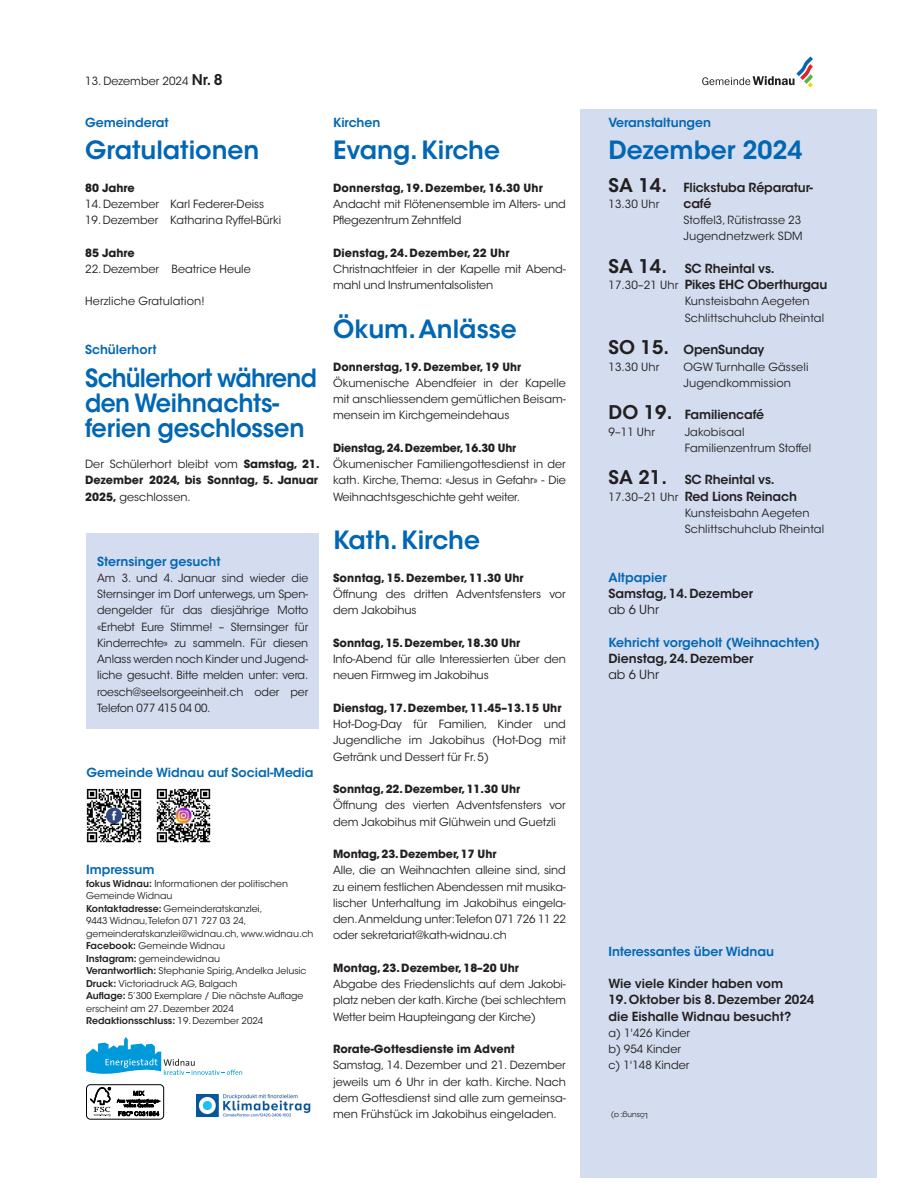
<style>
.page{position:relative;width:899px;height:1200px;background:#fff}
.page>*{position:absolute;margin:0;border:0;box-sizing:border-box;transform-origin:0 0}
.t1{font:600 25px "ITC Avant Garde Std";letter-spacing:-.01em;color:#0166b3}
.t2{font:600 25px/25px "ITC Avant Garde Std";letter-spacing:-.01em;color:#0166b3;scale:.94 1}
.t3{font:600 12.5px/16.2px "ITC Avant Garde Std";letter-spacing:-.01em;color:#231f20}
.t4{font:600 12.5px "ITC Avant Garde Std";color:#0166b3}
.t5{font:12.5px "ITC Avant Garde Std";color:#231f20}
.t6{font:11.25px/16.2px "ITC Avant Garde Std";color:#231f20}
.t7{font:700 11.25px/16.2px "ITC Avant Garde Std";color:#231f20}
.t8{font:9.38px/12.5px "ITC Avant Garde Std";color:#231f20}
.t9{font:7.5px "ITC Avant Garde Std";letter-spacing:-.01em;color:#231f20}
.s1{font-weight:600;font-size:14.75px}
.s2{font-weight:400}
.s3{font-weight:600}
.s4{font-size:18.75px}
.s5{font-weight:400;font-size:11.25px}
</style>
<div class="page">
<svg style="left:702px;top:56px;width:111px;height:32px"></svg>
<svg style="left:86px;top:1037px;width:156px;height:38px"></svg>
<div style="left:580px;top:109px;width:296px;height:1068px;background:#d4ddef"></div>
<div style="left:86px;top:1084px;width:78px;height:35px;border:1px solid #000;border-radius:4px"></div>
<svg style="left:90px;top:1087px;width:21px;height:29px"></svg>
<svg style="left:117px;top:1091px;width:43px;height:25px"></svg>
<img style="left:197px;top:1094px;width:114px;height:23px">
<div style="left:87px;top:533px;width:232px;height:195px;background:#d4ddef"></div>
<img style="left:86px;top:788px;width:56px;height:55px">
<img style="left:156px;top:788px;width:55px;height:55px">
<p class="t6" style="left:85px;top:73px;width:139px">13. Dezember 2024 <span class="s1">Nr. 8</span></p>
<p class="t4" style="left:85px;top:114px;width:85px">Gemeinderat</p>
<h1 class="t1" style="left:85px;top:134px;width:176px">Gratulationen</h1>
<p class="t7" style="left:85px;top:179px;width:51px">80 Jahre</p>
<p class="t6" style="left:85px;top:196px;width:181px">14. Dezember Karl Federer-Deiss</p>
<p class="t6" style="left:85px;top:212px;width:198px">19. Dezember Katharina Ryffel-Bürki</p>
<p class="t7" style="left:85px;top:244px;width:51px">85 Jahre</p>
<p class="t6" style="left:85px;top:261px;width:167px">22. Dezember Beatrice Heule</p>
<p class="t6" style="left:85px;top:293px;width:121px">Herzliche Gratulation!</p>
<p class="t4" style="left:85px;top:342px;width:73px">Schülerhort</p>
<h1 class="t2" style="left:85px;top:365px;width:248px">Schülerhort während den Weihnachts&shy;ferien geschlossen</h1>
<p class="t7" style="left:85px;top:456px;width:236px"><span class="s2">Der Schülerhort bleibt vom</span> Samstag, 21.<br>Dezember 2024, bis Sonntag, 5. Januar<br>2025, <span class="s2">geschlossen.</span></p>
<p class="t4" style="left:97px;top:553px;width:125px">Sternsinger gesucht</p>
<p class="t6" style="left:97px;top:570px;width:213px;text-align:justify">Am 3. und 4. Januar sind wieder die Sternsinger im Dorf unterwegs, um Spen&shy;dengelder für das diesjährige Motto «Erhebt Eure Stimme! – Sternsinger für Kinderrechte» zu sammeln. Für diesen Anlass werden noch Kinder und Jugend&shy;liche gesucht. Bitte melden unter: vera. roesch@seelsorgeeinheit.ch oder per Telefon 077 415 04 00.</p>
<p class="t4" style="left:87px;top:764px;width:228px">Gemeinde Widnau auf Social-Media</p>
<p class="t4" style="left:86px;top:862px;width:70px">Impressum</p>
<p class="t8" style="left:86px;top:877px;width:229px"><span class="s3">fokus Widnau:</span> Informationen der politischen Gemeinde Widnau<br><span class="s3">Kontaktadresse:</span> Gemeinderatskanzlei,<br>9443 Widnau,Telefon 071 727 03 24, gemeinderatskanzlei@widnau.ch, www.widnau.ch <span class="s3">Facebook:</span> Gemeinde Widnau<br><span class="s3">Instagram:</span> gemeindewidnau<br><span class="s3">Verantwortlich:</span> Stephanie Spirig, Andelka Jelusic <span class="s3">Druck:</span> Victoriadruck AG, Balgach<br><span class="s3">Auflage:</span> 5’300 Exemplare / Die nächste Auflage erscheint am 27. Dezember 2024<br><span class="s3">Redaktionsschluss:</span> 19. Dezember 2024</p>
<p class="t4" style="left:333px;top:114px;width:49px">Kirchen</p>
<h1 class="t1" style="left:333px;top:134px;width:168px">Evang. Kirche</h1>
<p class="t7" style="left:333px;top:179px;width:211px">Donnerstag, 19. Dezember, 16.30 Uhr</p>
<p class="t6" style="left:333px;top:196px;width:234px">Andacht mit Flötenensemble im Alters- und<br>Pflegezentrum Zehntfeld</p>
<p class="t7" style="left:333px;top:244px;width:178px">Dienstag, 24. Dezember, 22 Uhr</p>
<p class="t6" style="left:333px;top:261px;width:234px">Christnachtfeier in der Kapelle mit Abend&shy;mahl und Instrumentalsolisten</p>
<h1 class="t1" style="left:333px;top:313px;width:185px">Ökum. Anlässe</h1>
<p class="t7" style="left:333px;top:358px;width:190px">Donnerstag, 19. Dezember, 19 Uhr</p>
<p class="t6" style="left:333px;top:375px;width:234px;text-align:justify">Ökumenische Abendfeier in der Kapelle mit anschliessendem gemütlichen Beisam&shy;mensein im Kirchgemeindehaus</p>
<p class="t7" style="left:333px;top:439px;width:185px">Dienstag, 24. Dezember, 16.30 Uhr</p>
<p class="t6" style="left:333px;top:456px;width:234px;text-align:justify">Ökumenischer Familiengottesdienst in der kath. Kirche, Thema: «Jesus in Gefahr» - Die Weihnachtsgeschichte geht weiter.</p>
<h1 class="t1" style="left:333px;top:524px;width:148px">Kath. Kirche</h1>
<p class="t7" style="left:333px;top:569px;width:192px">Sonntag, 15. Dezember, 11.30 Uhr</p>
<p class="t6" style="left:333px;top:586px;width:234px">Öffnung des dritten Adventsfensters vor dem Jakobihus</p>
<p class="t7" style="left:333px;top:634px;width:189px">Sonntag, 15. Dezember, 18.30 Uhr</p>
<p class="t6" style="left:333px;top:651px;width:234px">Info-Abend für alle Interessierten über den neuen Firmweg im Jakobihus</p>
<p class="t7" style="left:333px;top:699px;width:230px">Dienstag, 17. Dezember, 11.45–13.15 Uhr</p>
<p class="t6" style="left:333px;top:716px;width:234px;text-align:justify">Hot-Dog-Day für Familien, Kinder und Jugendliche im Jakobihus (Hot-Dog mit Getränk und Dessert für Fr. 5)</p>
<p class="t7" style="left:333px;top:781px;width:189px">Sonntag, 22. Dezember, 11.30 Uhr</p>
<p class="t6" style="left:333px;top:797px;width:234px">Öffnung des vierten Adventsfensters vor dem Jakobihus mit Glühwein und Guetzli</p>
<p class="t7" style="left:333px;top:846px;width:165px">Montag, 23. Dezember, 17 Uhr</p>
<p class="t6" style="left:333px;top:862px;width:234px;text-align:justify">Alle, die an Weihnachten alleine sind, sind zu einem festlichen Abendessen mit musika&shy;lischer Unterhaltung im Jakobihus eingela&shy;den.Anmeldung unter: Telefon 071 726 11 22 oder sekretariat@kath-widnau.ch</p>
<p class="t7" style="left:333px;top:959px;width:187px">Montag, 23. Dezember, 18–20 Uhr</p>
<p class="t6" style="left:333px;top:976px;width:234px;text-align:justify">Abgabe des Friedenslichts auf dem Jakobi&shy;platz neben der kath. Kirche (bei schlechtem Wetter beim Haupteingang der Kirche)</p>
<p class="t7" style="left:333px;top:1041px;width:183px">Rorate-Gottesdienste im Advent</p>
<p class="t6" style="left:333px;top:1057px;width:234px;text-align:justify">Samstag, 14. Dezember und 21. Dezember jeweils um 6 Uhr in der kath. Kirche. Nach dem Gottesdienst sind alle zum gemeinsa&shy;men Frühstück im Jakobihus eingeladen.</p>
<p class="t4" style="left:608px;top:114px;width:104px">Veranstaltungen</p>
<h1 class="t1" style="left:608px;top:134px;width:196px">Dezember 2024</h1>
<p class="t3" style="left:608px;top:179px;width:206px"><span class="s4">SA 14.</span> Flickstuba Réparatur-</p>
<p class="t6" style="left:608px;top:196px;width:52px">13.30 Uhr</p>
<p class="t3" style="left:683px;top:195px;width:29px">café</p>
<p class="t6" style="left:683px;top:212px;width:121px">Stoffel3, Rütistrasse 23<br>Jugendnetzwerk SDM</p>
<p class="t3" style="left:608px;top:260px;width:220px"><span class="s4">SA 14.</span> SC Rheintal vs.<br><span class="s5">17.30–21 Uhr</span> Pikes EHC Oberthurgau</p>
<p class="t6" style="left:684px;top:293px;width:141px">Kunsteisbahn Aegeten<br>Schlittschuhclub Rheintal</p>
<p class="t3" style="left:608px;top:341px;width:157px"><span class="s4">SO 15.</span> OpenSunday</p>
<p class="t6" style="left:608px;top:358px;width:52px">13.30 Uhr</p>
<p class="t6" style="left:683px;top:358px;width:126px">OGW Turnhalle Gässeli<br>Jugendkommission</p>
<p class="t3" style="left:608px;top:406px;width:157px"><span class="s4">DO 19.</span> Familiencafé</p>
<p class="t6" style="left:608px;top:423px;width:48px">9–11 Uhr</p>
<p class="t6" style="left:684px;top:423px;width:128px">Jakobisaal<br>Familienzentrum Stoffel</p>
<p class="t3" style="left:608px;top:471px;width:190px"><span class="s4">SA 21.</span> SC Rheintal vs.<br><span class="s5">17.30–21 Uhr</span> Red Lions Reinach</p>
<p class="t6" style="left:684px;top:505px;width:141px">Kunsteisbahn Aegeten<br>Schlittschuhclub Rheintal</p>
<p class="t4" style="left:608px;top:569px;width:60px">Altpapier</p>
<p class="t3" style="left:608px;top:585px;width:146px">Samstag, 14. Dezember</p>
<p class="t5" style="left:608px;top:602px;width:52px">ab 6 Uhr</p>
<p class="t4" style="left:608px;top:634px;width:213px">Kehricht vorgeholt (Weihnachten)</p>
<p class="t3" style="left:608px;top:650px;width:147px">Dienstag, 24. Dezember</p>
<p class="t5" style="left:608px;top:667px;width:52px">ab 6 Uhr</p>
<p class="t4" style="left:608px;top:943px;width:167px">Interessantes über Widnau</p>
<p class="t3" style="left:608px;top:975px;width:176px">Wie viele Kinder haben vom</p>
<p class="t3" style="left:608px;top:991px;width:207px">19. Oktober bis 8. Dezember 2024 die Eishalle Widnau besucht?</p>
<p class="t6" style="left:608px;top:1025px;width:83px">a) 1'426 Kinder b) 954 Kinder c) 1'148 Kinder</p>
<p class="t9" style="left:648px;top:1120px;width:38px;rotate:-180deg">Lösung: a)</p>
</div>
